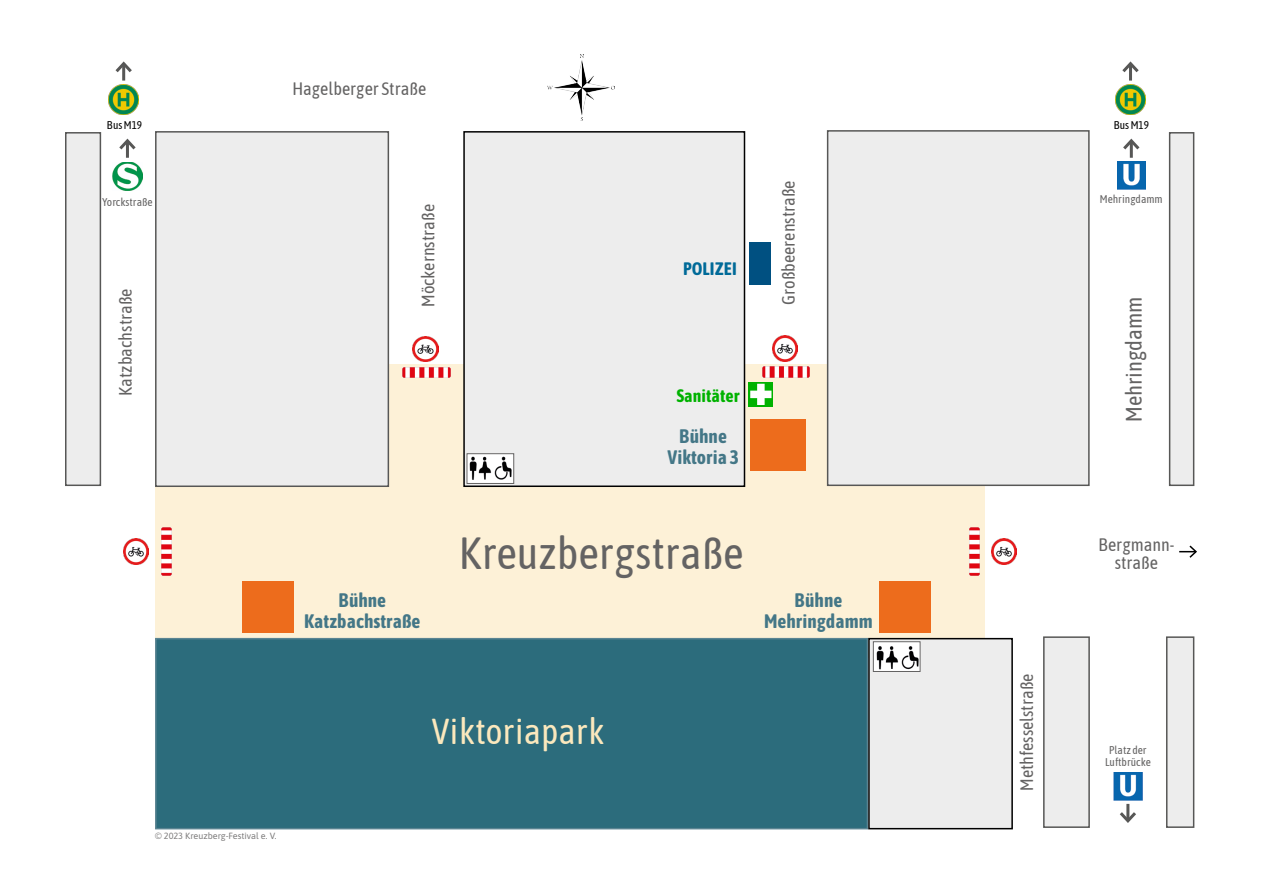
<style>
.page{position:relative;width:1263px;height:893px;background:#fff}
.page>*{position:absolute;margin:0;border:0;box-sizing:border-box;transform-origin:0 0}
.t1{font:45px "Asap Condensed";color:#646363}
.t2{font:36px "Asap Condensed";color:#fbe8bd}
.t3{font:22.5px "Asap Condensed";color:#646363}
.t4{font:700 19.5px/21px "Asap Condensed";color:#447787;text-align:center}
.t5{font:18px/18px "Asap Condensed";color:#646363;text-align:center}
.t6{font:700 18px "Asap Condensed";color:#00b200}
.t7{font:700 18px "Asap Condensed";color:#006a98}
.t8{font:11.25px/12px "Asap Condensed";color:#646363;text-align:center}
.t9{font:11.25px "Asap Condensed";color:#000}
.t10{font:9px "Asap";color:#7c7b7b}
</style>
<div class="page">
<div style="left:155px;top:364px;width:829px;height:294px;background:#fdf1d7"></div>
<div style="left:155px;top:638px;width:713px;height:191px;background:#2c6c7c;border:2px solid #5a8492"></div>
<div style="left:880px;top:581px;width:51px;height:51px;background:#ed6c1c"></div>
<div style="left:242px;top:581px;width:51px;height:51px;background:#ed6c1c"></div>
<img style="left:1117px;top:161px;width:28px;height:28px">
<hr style="left:1130px;top:141px;width:3px;height:17px;background:#575756">
<svg style="left:1123px;top:138px;width:17px;height:15px"></svg>
<img style="left:113px;top:163px;width:29px;height:28px">
<hr style="left:126px;top:141px;width:3px;height:17px;background:#575756">
<svg style="left:119px;top:138px;width:17px;height:12px"></svg>
<div style="left:750px;top:419px;width:56px;height:51px;background:#ed6c1c"></div>
<div style="left:827px;top:130px;width:263px;height:356px;background:#ededed;border:2px solid #575756"></div>
<div style="left:869px;top:639px;width:143px;height:190px;background:#ededed"></div>
<div style="left:868px;top:638px;width:145px;height:191px;border:2px solid #000"></div>
<div style="left:464px;top:132px;width:280px;height:354px;background:#ededed"></div>
<div style="left:463px;top:131px;width:282px;height:356px;border:2px solid #000"></div>
<div style="left:1169px;top:132px;width:25px;height:354px;background:#ededed;border:2px solid #575756"></div>
<div style="left:1166px;top:636px;width:28px;height:192px;background:#ededed;border:2px solid #575756"></div>
<div style="left:1043px;top:636px;width:47px;height:192px;background:#ededed;border:2px solid #575756"></div>
<div style="left:155px;top:131px;width:234px;height:356px;background:#ededed;border:2px solid #575756"></div>
<div style="left:65px;top:132px;width:36px;height:354px;background:#ededed;border:2px solid #575756"></div>
<div style="left:749px;top:243px;width:21px;height:42px;background:#005081"></div>
<svg style="left:749px;top:382px;width:24px;height:24px"></svg>
<div style="left:750px;top:391px;width:21px;height:7px;background:#fff"></div>
<div style="left:757px;top:384px;width:8px;height:21px;background:#fff"></div>
<img style="left:991px;top:539px;width:26px;height:25px">
<img style="left:970px;top:528px;width:10px;height:48px">
<img style="left:413px;top:336px;width:25px;height:26px">
<img style="left:402px;top:368px;width:48px;height:10px">
<img style="left:772px;top:335px;width:25px;height:26px">
<img style="left:762px;top:367px;width:48px;height:10px">
<img style="left:123px;top:539px;width:26px;height:25px">
<img style="left:162px;top:528px;width:10px;height:48px">
<img style="left:109px;top:84px;width:29px;height:30px">
<hr style="left:122px;top:64px;width:3px;height:17px;background:#575756">
<svg style="left:115px;top:61px;width:17px;height:15px"></svg>
<img style="left:1115px;top:84px;width:30px;height:30px">
<hr style="left:1129px;top:64px;width:3px;height:17px;background:#575756">
<svg style="left:1122px;top:61px;width:17px;height:12px"></svg>
<img style="left:1114px;top:772px;width:28px;height:28px">
<hr style="left:1126px;top:804px;width:3px;height:17px;background:#575756">
<svg style="left:1120px;top:809px;width:16px;height:14px"></svg>
<svg style="left:1179px;top:545px;width:18px;height:13px"></svg>
<img style="left:548px;top:54px;width:67px;height:66px">
<img style="left:875px;top:643px;width:43px;height:27px">
<div style="left:873px;top:641px;width:47px;height:31px;border:1px solid #646363"></div>
<img style="left:469px;top:456px;width:43px;height:25px">
<p class="t5" style="left:292px;top:79px;width:135px">Hagelberger Straße</p>
<p class="t9" style="left:107px;top:118px;width:37px">Bus M19</p>
<p class="t9" style="left:1114px;top:118px;width:37px">Bus M19</p>
<p class="t5" style="left:779px;top:305px;width:126px;rotate:-90deg">Großbeerenstraße</p>
<p class="t8" style="left:102px;top:195px;width:52px">Yorckstraße</p>
<p class="t8" style="left:1100px;top:192px;width:64px">Mehringdamm</p>
<p class="t5" style="left:419px;top:307px;width:104px;rotate:-90deg">Möckernstraße</p>
<p class="t7" style="left:683px;top:257px;width:55px">POLIZEI</p>
<p class="t5" style="left:116px;top:396px;width:109px;rotate:-90deg">Katzbachstraße</p>
<p class="t3" style="left:1119px;top:422px;width:127px;rotate:-90deg">Mehringdamm</p>
<p class="t6" style="left:676px;top:384px;width:65px">Sanitäter</p>
<p class="t4" style="left:667px;top:425px;width:73px">Bühne<br>Viktoria 3</p>
<p class="t4" style="left:304px;top:589px;width:118px">Bühne<br>Katzbachstraße</p>
<h1 class="t1" style="left:459px;top:523px;width:286px">Kreuzbergstraße</h1>
<p class="t4" style="left:764px;top:589px;width:110px">Bühne<br>Mehringdamm</p>
<p class="t10" style="left:155px;top:830px;width:123px">© 2023 Kreuzberg-Festival e. V.</p>
<h2 class="t2" style="left:431px;top:707px;width:174px">Viktoriapark</h2>
<p class="t5" style="left:1017px;top:791px;width:119px;rotate:-90deg">Methfesselstraße</p>
<p class="t5" style="left:1098px;top:535px;width:77px">Bergmann‑ straße</p>
<p class="t8" style="left:1105px;top:744px;width:47px">Platz der<br>Luftbrücke</p>
</div>
